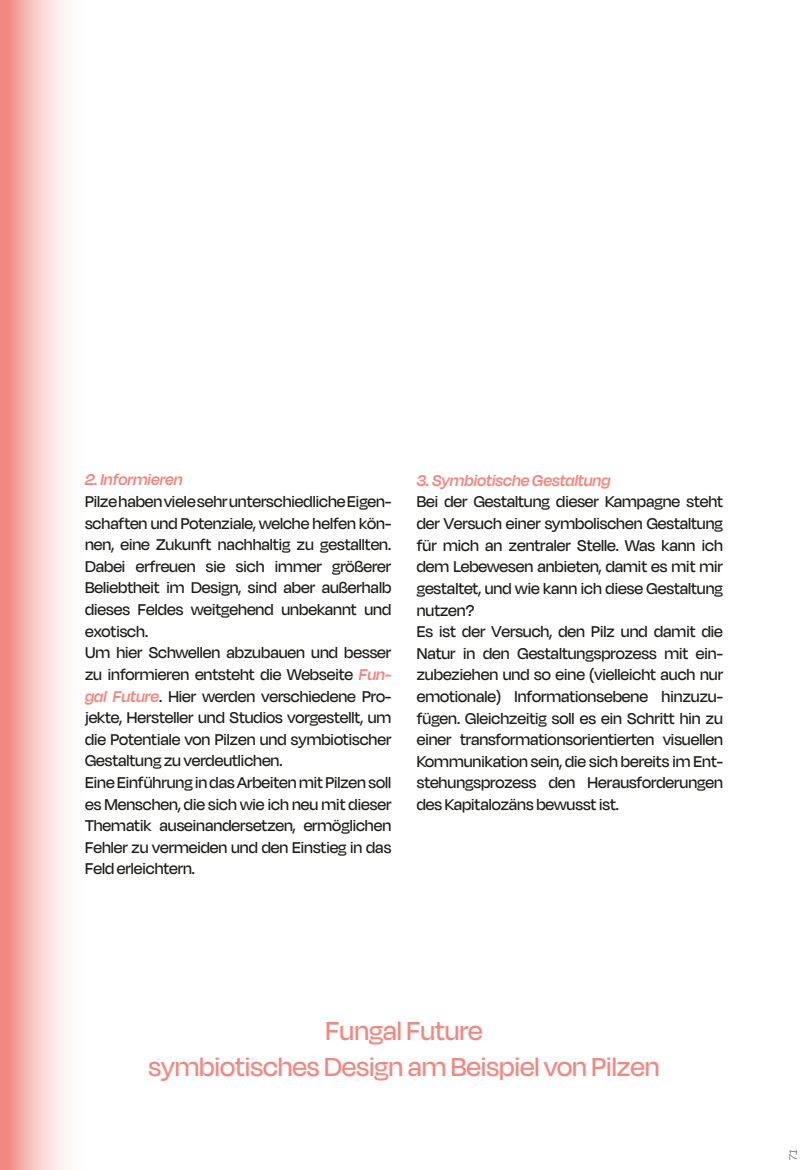
<style>
.page{position:relative;width:808px;height:1170px;background:#fff}
.page>*{position:absolute;margin:0;border:0;box-sizing:border-box;transform-origin:0 0}
.t1{font:500 30px/36px "Degular Display";color:#f18982;text-align:center}
.t2{font:500 18px/21.6px "Degular Display";color:#1d1d1b}
.t3{font:italic 600 18px "Degular Display";color:#f18982}
.t4{font:italic 100 12px "Degular Text";color:#1d1d1b}
.s1{font-weight:600;font-style:italic;color:#f18982}
</style>
<div class="page">
<svg style="left:9px;top:0;width:57px;height:1169px;background:#f8cac7"></svg>
<div style="left:0;top:0;width:9px;height:1169px;background:#f18982"></div>
<p class="t3" style="left:85px;top:469px;width:99px">2. Informieren</p>
<p class="t2" style="left:85px;top:490px;width:308px">Pilze haben viele sehr unterschiedliche Eigen&shy;schaften und Potenziale, welche helfen kön&shy;nen, eine Zukunft nachhaltig zu gestallten.<br>Dabei erfreuen sie sich immer größerer Beliebtheit im Design, sind aber außerhalb dieses Feldes weitgehend unbekannt und exotisch.<br>Um hier Schwellen abzubauen und besser zu informieren entsteht die Webseite <span class="s1">Fun&shy;gal Future</span>. Hier werden verschiedene Pro&shy;jekte, Hersteller und Studios vorgestellt, um die Potentiale von Pilzen und symbiotischer Gestaltung zu verdeutlichen.<br>Eine Einführung in das Arbeiten mit Pilzen soll es Menschen, die sich wie ich neu mit dieser Thematik auseinandersetzen, ermöglichen Fehler zu vermeiden und den Einstieg in das Feld erleichtern.</p>
<p class="t3" style="left:417px;top:470px;width:195px">3. Symbiotische Gestaltung</p>
<p class="t2" style="left:417px;top:490px;width:308px">Bei der Gestaltung dieser Kampagne steht der Versuch einer symbolischen Gestaltung für mich an zentraler Stelle. Was kann ich dem Lebewesen anbieten, damit es mit mir gestaltet, und wie kann ich diese Gestaltung nutzen?<br>Es ist der Versuch, den Pilz und damit die Natur in den Gestaltungsprozess mit ein&shy;zubeziehen und so eine (vielleicht auch nur emotionale) Informationsebene hinzuzu&shy;fügen. Gleichzeitig soll es ein Schritt hin zu einer transformationsorientierten visuellen Kommunikation sein, die sich bereits im Ent&shy;stehungsprozess den Herausforderungen des Kapitalozäns bewusst ist.</p>
<h1 class="t1" style="left:148px;top:1012px;width:512px">Fungal Future<br>symbiotisches Design am Beispiel von Pilzen</h1>
<p class="t4" style="left:786px;top:1161px;width:14px;rotate:-90deg">71</p>
</div>
